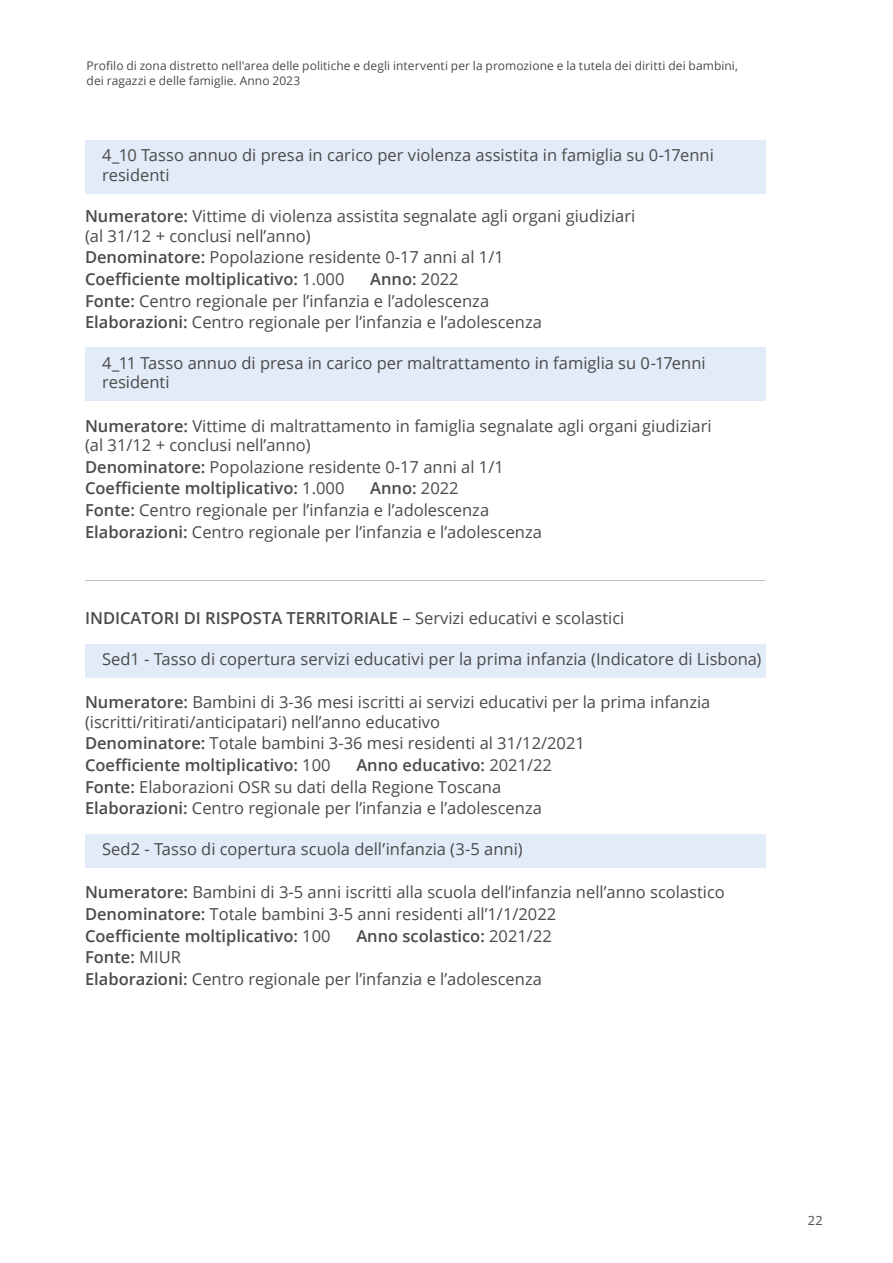
<style>
.page{position:relative;width:893px;height:1263px;background:#fff}
.page>*{position:absolute;margin:0;border:0;box-sizing:border-box;transform-origin:0 0}
.t1{font:16.5px/21.6px "Open Sans";color:#4a4a49}
.t2{font:600 16.5px/21.6px "Open Sans";color:#4a4a49}
.t3{font:12.75px "Open Sans";color:#4a4a49}
.t4{font:12px/14.4px "Open Sans";letter-spacing:.005em;color:#4a4a49}
.s1{font-weight:600}
.s2{font-weight:400}
</style>
<div class="page">
<div style="left:85px;top:140px;width:680px;height:53px;background:#e2ebf8"></div>
<div style="left:85px;top:348px;width:680px;height:53px;background:#e2ebf8"></div>
<div style="left:85px;top:644px;width:680px;height:33px;background:#e2ebf8"></div>
<div style="left:85px;top:834px;width:680px;height:33px;background:#e2ebf8"></div>
<hr style="left:85px;top:580px;width:680px;height:1px;background:#c0c0c0">
<p class="t4" style="left:87px;top:59px;width:653px">Profilo di zona distretto nell'area delle politiche e degli interventi per la promozione e la tutela dei diritti dei bambini, dei ragazzi e delle famiglie. Anno 2023</p>
<p class="t1" style="left:102px;top:145px;width:613px;line-height:19.5px">4_10 Tasso annuo di presa in carico per violenza assistita in famiglia su 0-17enni residenti</p>
<p class="t1" style="left:85px;top:206px;width:552px;line-height:19.5px"><span class="s1">Numeratore:</span> Vittime di violenza assistita segnalate agli organi giudiziari (al 31/12 + conclusi nell’anno)</p>
<p class="t2" style="left:85px;top:246px;width:420px">Denominatore: <span class="s2">Popolazione residente 0-17 anni al 1/1<br></span>Coefficiente moltiplicativo: <span class="s2">1.000</span></p>
<p class="t1" style="left:85px;top:268px;width:458px;text-indent:285px"><span class="s1">Anno:</span> 2022<br><span class="s1">Fonte:</span> Centro regionale per l’infanzia e l’adolescenza<br><span class="s1">Elaborazioni:</span> Centro regionale per l’infanzia e l’adolescenza</p>
<p class="t1" style="left:102px;top:353px;width:605px;line-height:19.5px">4_11 Tasso annuo di presa in carico per maltrattamento in famiglia su 0-17enni residenti</p>
<p class="t1" style="left:85px;top:415px;width:628px;line-height:19.5px"><span class="s1">Numeratore:</span> Vittime di maltrattamento in famiglia segnalate agli organi giudiziari (al 31/12 + conclusi nell’anno)</p>
<p class="t2" style="left:85px;top:456px;width:420px">Denominatore: <span class="s2">Popolazione residente 0-17 anni al 1/1<br></span>Coefficiente moltiplicativo: <span class="s2">1.000</span></p>
<p class="t1" style="left:85px;top:477px;width:458px;text-indent:285px"><span class="s1">Anno:</span> 2022<br><span class="s1">Fonte:</span> Centro regionale per l’infanzia e l’adolescenza<br><span class="s1">Elaborazioni:</span> Centro regionale per l’infanzia e l’adolescenza</p>
<p class="t2" style="left:85px;top:607px;width:541px">INDICATORI DI RISPOSTA TERRITORIALE <span class="s2">– Servizi educativi e scolastici</span></p>
<p class="t1" style="left:102px;top:648px;width:661px">Sed1 - Tasso di copertura servizi educativi per la prima infanzia (Indicatore di Lisbona)</p>
<p class="t1" style="left:85px;top:692px;width:627px;line-height:19.5px"><span class="s1">Numeratore:</span> Bambini di 3-36 mesi iscritti ai servizi educativi per la prima infanzia (iscritti/ritirati/anticipatari) nell’anno educativo</p>
<p class="t1" style="left:85px;top:732px;width:501px"><span class="s1">Denominatore:</span> Totale bambini 3-36 mesi residenti al 31/12/2021<br><span class="s1">Coefficiente moltiplicativo:</span> 100</p>
<p class="t1" style="left:85px;top:754px;width:468px;text-indent:271px"><span class="s1">Anno educativo:</span> 2021/22<br><span class="s1">Fonte:</span> Elaborazioni OSR su dati della Regione Toscana<br><span class="s1">Elaborazioni:</span> Centro regionale per l’infanzia e l’adolescenza</p>
<p class="t1" style="left:102px;top:838px;width:422px">Sed2 - Tasso di copertura scuola dell’infanzia (3-5 anni)</p>
<p class="t1" style="left:85px;top:881px;width:641px"><span class="s1">Numeratore:</span> Bambini di 3-5 anni iscritti alla scuola dell’infanzia nell’anno scolastico<br><span class="s1">Denominatore:</span> Totale bambini 3-5 anni residenti all’1/1/2022<br><span class="s1">Coefficiente moltiplicativo:</span> 100</p>
<p class="t2" style="left:356px;top:924px;width:197px">Anno scolastico: <span class="s2">2021/22</span></p>
<p class="t1" style="left:85px;top:946px;width:458px"><span class="s1">Fonte:</span> MIUR<br><span class="s1">Elaborazioni:</span> Centro regionale per l’infanzia e l’adolescenza</p>
<p class="t3" style="left:808px;top:1211px;width:16px">22</p>
</div>
